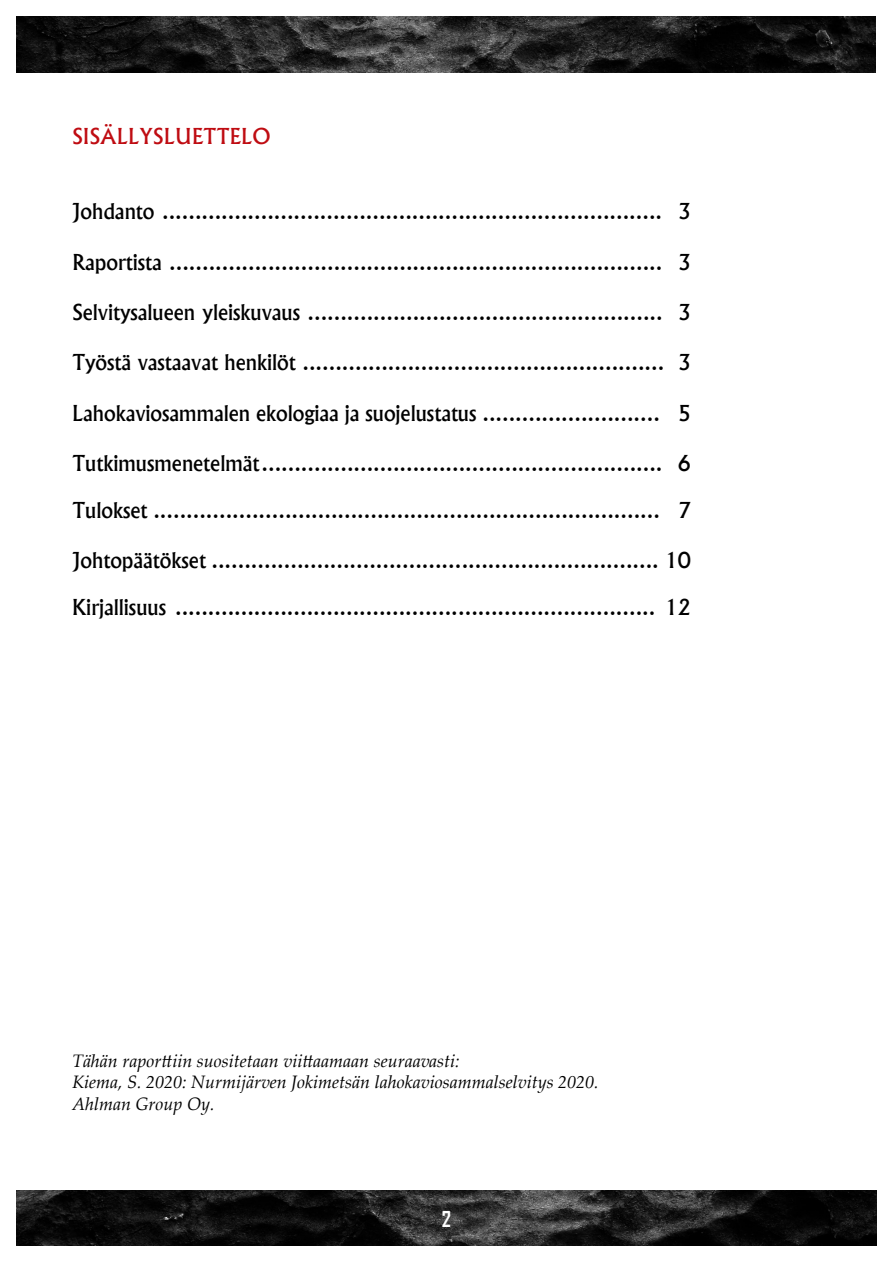
<style>
.page{position:relative;width:893px;height:1263px;background:#fff}
.page>*{position:absolute;margin:0;border:0;box-sizing:border-box;transform-origin:0 0}
.t1{font:500 21px "Albertus";color:#000}
.Perusotsikko{font:500 21px "Albertus";color:#bf0c12}
.t2{font:700 21px "Agency FB";color:#fff}
.Perusteksti{font:italic 18px "Palatino Linotype";color:#000}
</style>
<div class="page">
<img style="left:17px;top:1191px;width:859px;height:55px">
<img style="left:17px;top:17px;width:859px;height:55px">
<p class="Perusotsikko" style="left:72px;top:123px;width:200px">SISÄLLYSLUETTELO</p>
<p class="t1" style="left:72px;top:198px;width:620px">Johdanto ............................................................................ 3</p>
<p class="t1" style="left:72px;top:249px;width:620px">Raportista ........................................................................... 3</p>
<p class="t1" style="left:72px;top:299px;width:620px">Selvitysalueen yleiskuvaus ...................................................... 3</p>
<p class="t1" style="left:72px;top:350px;width:620px">Työstä vastaavat henkilöt ....................................................... 3</p>
<p class="t1" style="left:72px;top:400px;width:620px">Lahokaviosammalen ekologiaa ja suojelustatus ........................... 5</p>
<p class="t1" style="left:72px;top:450px;width:620px">Tutkimusmenetelmät ............................................................. 6</p>
<p class="t1" style="left:72px;top:497px;width:620px">Tulokset ............................................................................. 7</p>
<p class="t1" style="left:72px;top:548px;width:620px">Johtopäätökset .................................................................... 10</p>
<p class="t1" style="left:72px;top:594px;width:620px">Kirjallisuus ......................................................................... 12</p>
<p class="Perusteksti" style="left:72px;top:1048px;width:389px">Tähän raporttiin suositetaan viittaamaan seuraavasti:</p>
<p class="Perusteksti" style="left:72px;top:1069px;width:528px">Kiema, S. 2020: Nurmijärven Jokimetsän lahokaviosammalselvitys 2020.</p>
<p class="Perusteksti" style="left:72px;top:1091px;width:144px">Ahlman Group Oy.</p>
<p class="t2" style="left:442px;top:1206px;width:11px">2</p>
</div>
